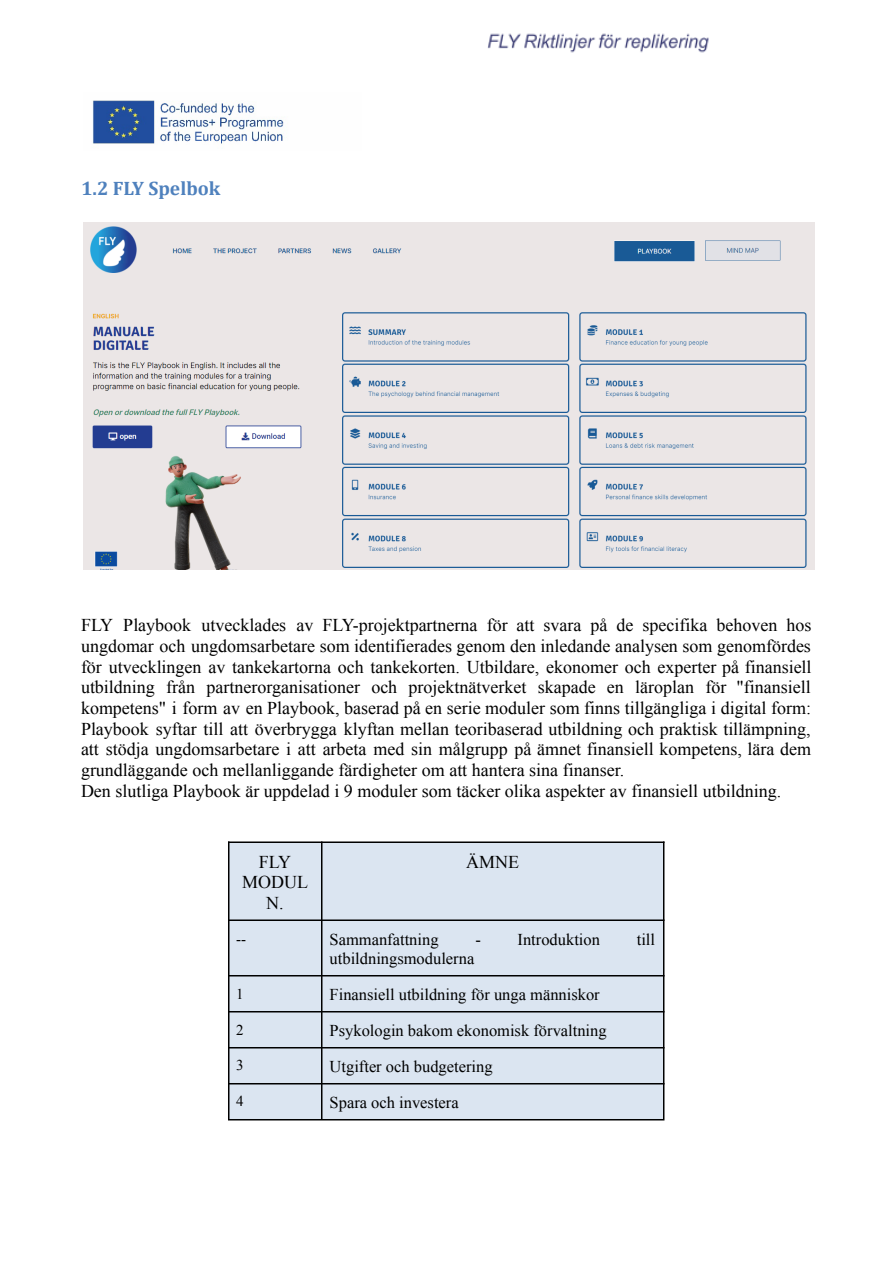
<style>
.page{position:relative;width:894px;height:1263px;background:#fff}
.page>*{position:absolute;margin:0;border:0;box-sizing:border-box;transform-origin:0 0}
.t1{font:700 19.5px "Cambria";color:#4f81bd}
.t2{font:18px/20.7px "Times New Roman";color:#000}
.t3{font:16.5px "Times New Roman";color:#000}
.t4{font:15px "Times New Roman";color:#000}
</style>
<div class="page">
<img style="left:487px;top:33px;width:222px;height:20px">
<div style="left:228px;top:842px;width:94px;height:79px;background:#dbe5f1"></div>
<div style="left:322px;top:842px;width:342px;height:79px;background:#dbe5f1"></div>
<div style="left:228px;top:921px;width:94px;height:55px;background:#dbe5f1"></div>
<div style="left:322px;top:921px;width:342px;height:55px;background:#dbe5f1"></div>
<div style="left:228px;top:976px;width:94px;height:36px;background:#dbe5f1"></div>
<div style="left:322px;top:976px;width:342px;height:36px;background:#dbe5f1"></div>
<div style="left:228px;top:1012px;width:94px;height:36px;background:#dbe5f1"></div>
<div style="left:322px;top:1012px;width:342px;height:36px;background:#dbe5f1"></div>
<div style="left:228px;top:1048px;width:94px;height:36px;background:#dbe5f1"></div>
<div style="left:322px;top:1048px;width:342px;height:36px;background:#dbe5f1"></div>
<div style="left:228px;top:1084px;width:94px;height:35px;background:#dbe5f1"></div>
<div style="left:322px;top:1084px;width:342px;height:35px;background:#dbe5f1"></div>
<hr style="left:228px;top:841px;width:1px;height:278px;background:#000">
<hr style="left:321px;top:841px;width:1px;height:278px;background:#000">
<hr style="left:663px;top:841px;width:1px;height:278px;background:#000">
<hr style="left:228px;top:841px;width:437px;height:2px;background:#000">
<hr style="left:228px;top:919px;width:437px;height:2px;background:#000">
<hr style="left:228px;top:975px;width:437px;height:1px;background:#000">
<hr style="left:228px;top:1011px;width:437px;height:1px;background:#000">
<hr style="left:228px;top:1047px;width:437px;height:1px;background:#000">
<hr style="left:228px;top:1083px;width:437px;height:1px;background:#000">
<hr style="left:228px;top:1119px;width:437px;height:1px;background:#000">
<img style="left:92px;top:100px;width:195px;height:44px">
<img style="left:83px;top:223px;width:731px;height:346px">
<p class="t1" style="left:81px;top:180px;width:141px">1.2 FLY Spelbok</p>
<p class="t2" style="left:81px;top:615px;width:732px">FLY Playbook utvecklades av FLY-projektpartnerna för att svara på de specifika behoven hos ungdomar och ungdomsarbetare som identifierades genom den inledande analysen som genomfördes för utvecklingen av tankekartorna och tankekorten. Utbildare, ekonomer och experter på finansiell utbildning från partnerorganisationer och projektnätverket skapade en läroplan för "finansiell kompetens" i form av en Playbook, baserad på en serie moduler som finns tillgängliga i digital form:<br>Playbook syftar till att överbrygga klyftan mellan teoribaserad utbildning och praktisk tillämpning, att stödja ungdomsarbetare i att arbeta med sin målgrupp på ämnet finansiell kompetens, lära dem grundläggande och mellanliggande färdigheter om att hantera sina finanser.<br>Den slutliga Playbook är uppdelad i 9 moduler som täcker olika aspekter av finansiell utbildning.</p>
<p class="t2" style="left:242px;top:851px;width:67px;text-align:center">FLY<br>MODUL<br>N.</p>
<p class="t2" style="left:466px;top:851px;width:54px">ÄMNE</p>
<p class="t4" style="left:236px;top:931px;width:11px">--</p>
<p class="t3" style="left:330px;top:931px;width:110px">Sammanfattning</p>
<p class="t3" style="left:475px;top:931px;width:126px">- Introduktion</p>
<p class="t3" style="left:637px;top:931px;width:20px">till</p>
<p class="t3" style="left:330px;top:950px;width:146px">utbildningsmodulerna</p>
<p class="t4" style="left:236px;top:985px;width:9px">1</p>
<p class="t3" style="left:330px;top:985px;width:272px">Finansiell utbildning för unga människor</p>
<p class="t4" style="left:236px;top:1021px;width:9px">2</p>
<p class="t3" style="left:330px;top:1021px;width:279px">Psykologin bakom ekonomisk förvaltning</p>
<p class="t4" style="left:236px;top:1057px;width:9px">3</p>
<p class="t3" style="left:330px;top:1057px;width:165px">Utgifter och budgetering</p>
<p class="t4" style="left:236px;top:1093px;width:9px">4</p>
<p class="t3" style="left:330px;top:1093px;width:131px">Spara och investera</p>
</div>
